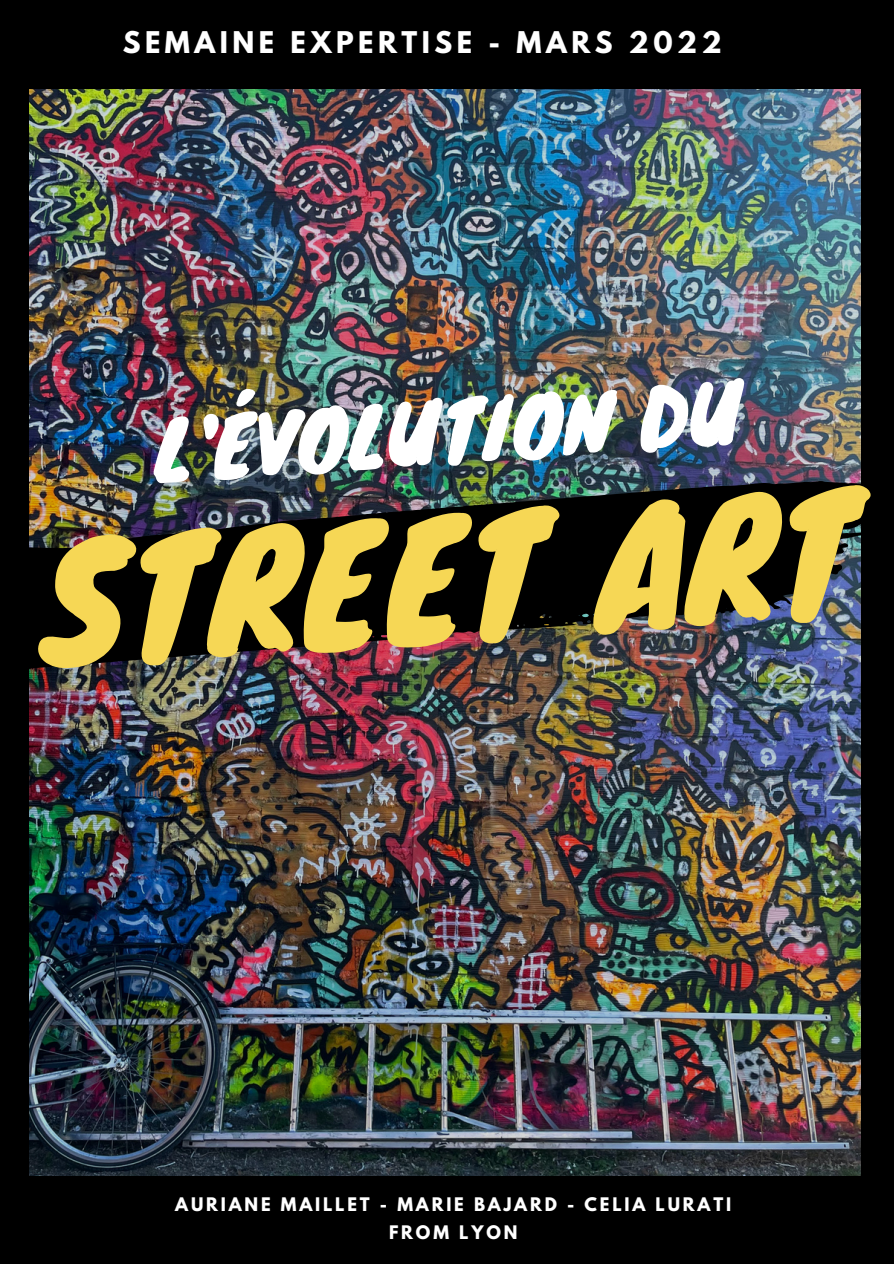
<style>
.page{position:relative;width:894px;height:1264px;background:#fff}
.page>*{position:absolute;margin:0;border:0;box-sizing:border-box;transform-origin:0 0}
.t1{font:155.85px "Knewave";color:#f6d755}
.t2{font:79.5px "Knewave";color:#fff}
.t3{font:700 26.55px "League Spartan";letter-spacing:.17em;color:#fff}
.t4{font:700 16.5px "League Spartan";letter-spacing:.17em;color:#fff}
</style>
<div class="page">
<div style="left:0;top:0;width:893px;height:1263px;background:#000"></div>
<img style="left:29px;top:89px;width:831px;height:1086px">
<img style="left:29px;top:471px;width:832px;height:204px">
<p class="t3" style="left:123px;top:29px;width:600px">SEMAINE EXPERTISE - MARS 2022</p>
<p class="t2" style="left:149px;top:387px;width:590px;rotate:-4deg">L'ÉVOLUTION DU</p>
<p class="t1" style="left:31px;top:480px;width:817px;rotate:-4deg">STREET ART</p>
<p class="t4" style="left:175px;top:1195px;width:557px">AURIANE MAILLET - MARIE BAJARD - CELIA LURATI</p>
<p class="t4" style="left:389px;top:1224px;width:130px">FROM LYON</p>
</div>
